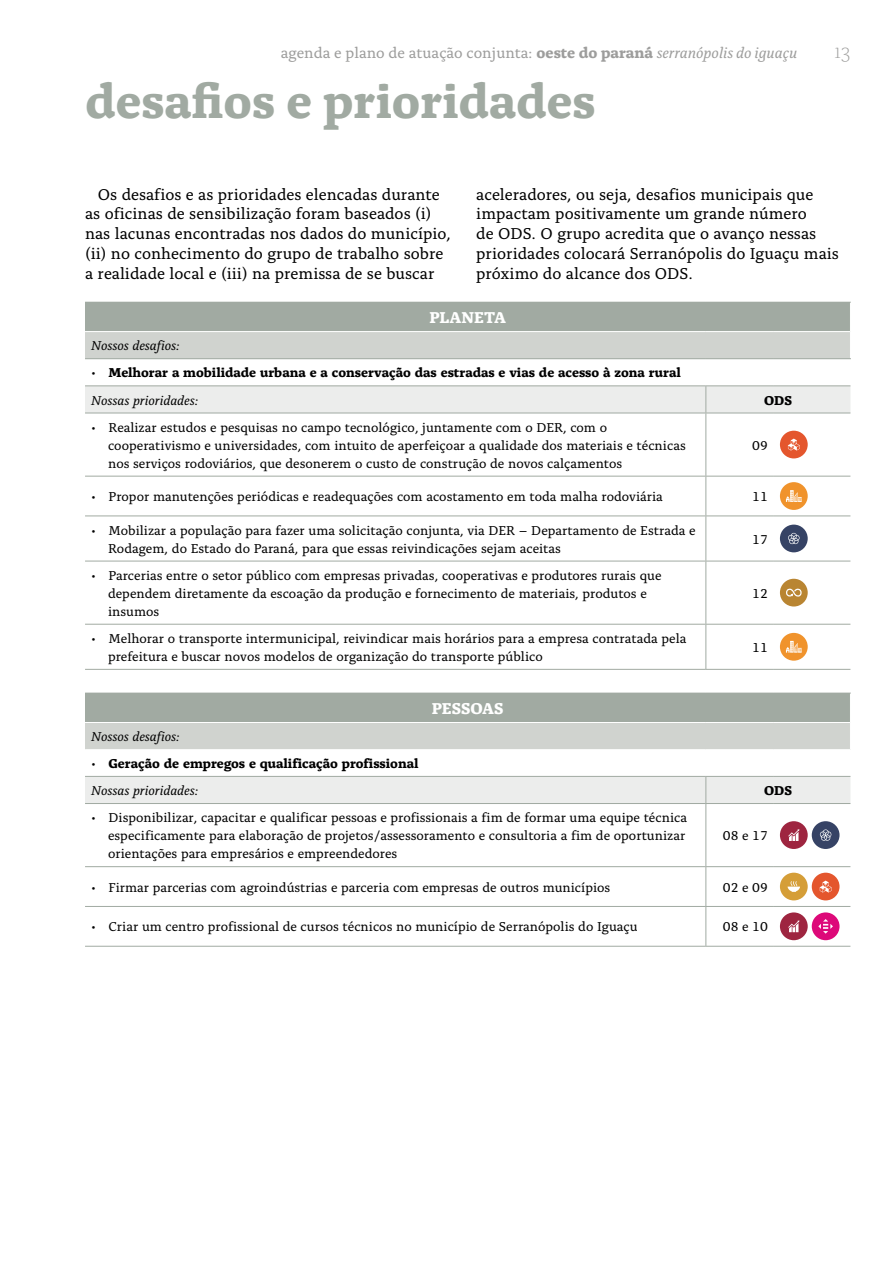
<style>
.page{position:relative;width:893px;height:1263px;background:#fff}
.page>*{position:absolute;margin:0;border:0;box-sizing:border-box;transform-origin:0 0}
.t1{font:700 49.5px "Alda OT";color:#a1aaa2}
.t2{font:300 21px "Alda OT";color:#9d9d9c}
.t3{font:16.5px/19.8px "Alda OT";color:#000}
.t4{font:700 16.5px "Alda OT";color:#fff}
.t5{font:15.6px "Alda OT";color:#9d9d9c}
.t6{font:13.5px/18px "Alda OT";color:#000}
.t7{font:700 13.5px/27.2px "Alda OT";color:#000}
.t8{font:italic 13.5px "Alda OT";color:#000}
.s1{font-weight:700}
.s2{font-style:italic}
.s3{font-weight:400}
.s4{font-weight:400;font-style:italic}
</style>
<div class="page">
<div style="left:85px;top:302px;width:765px;height:30px;background:#a1aaa2"></div>
<div style="left:85px;top:332px;width:765px;height:27px;background:#d0d3cf"></div>
<svg style="left:85px;top:386px;width:765px;height:27px;background:#e9eae9"></svg>
<hr style="left:85px;top:413px;width:621px;height:1px;background:#a1aaa2">
<hr style="left:705px;top:413px;width:1px;height:63px;background:#a1aaa2">
<hr style="left:85px;top:476px;width:621px;height:1px;background:#a1aaa2">
<hr style="left:706px;top:476px;width:68px;height:1px;background:#a1aaa2">
<hr style="left:705px;top:476px;width:1px;height:39px;background:#a1aaa2">
<hr style="left:774px;top:476px;width:76px;height:1px;background:#a1aaa2">
<hr style="left:85px;top:515px;width:621px;height:1px;background:#a1aaa2">
<hr style="left:706px;top:515px;width:68px;height:1px;background:#a1aaa2">
<hr style="left:705px;top:516px;width:1px;height:45px;background:#a1aaa2">
<hr style="left:774px;top:515px;width:76px;height:1px;background:#a1aaa2">
<hr style="left:85px;top:561px;width:621px;height:1px;background:#a1aaa2">
<hr style="left:706px;top:561px;width:68px;height:1px;background:#a1aaa2">
<hr style="left:705px;top:561px;width:1px;height:63px;background:#a1aaa2">
<hr style="left:774px;top:561px;width:76px;height:1px;background:#a1aaa2">
<hr style="left:85px;top:624px;width:621px;height:1px;background:#a1aaa2">
<hr style="left:705px;top:625px;width:1px;height:44px;background:#a1aaa2">
<hr style="left:85px;top:669px;width:621px;height:1px;background:#a1aaa2">
<hr style="left:706px;top:413px;width:68px;height:1px;background:#a1aaa2">
<hr style="left:774px;top:413px;width:76px;height:1px;background:#a1aaa2">
<hr style="left:706px;top:624px;width:68px;height:1px;background:#a1aaa2">
<hr style="left:774px;top:624px;width:76px;height:1px;background:#a1aaa2">
<hr style="left:706px;top:669px;width:68px;height:1px;background:#a1aaa2">
<hr style="left:774px;top:669px;width:76px;height:1px;background:#a1aaa2">
<hr style="left:774px;top:302px;width:77px;height:1px;background:#a1aaa2">
<hr style="left:85px;top:331px;width:621px;height:1px;background:#fff">
<hr style="left:706px;top:331px;width:68px;height:1px;background:#fff">
<hr style="left:774px;top:331px;width:77px;height:1px;background:#fff">
<hr style="left:85px;top:385px;width:621px;height:1px;background:#a1aaa2">
<hr style="left:706px;top:385px;width:68px;height:1px;background:#a1aaa2">
<hr style="left:774px;top:385px;width:76px;height:1px;background:#a1aaa2">
<hr style="left:85px;top:358px;width:621px;height:1px;background:#a1aaa2">
<hr style="left:706px;top:358px;width:68px;height:1px;background:#a1aaa2">
<hr style="left:774px;top:358px;width:77px;height:1px;background:#a1aaa2">
<svg style="left:780px;top:431px;width:28px;height:27px"></svg>
<svg style="left:780px;top:482px;width:28px;height:28px"></svg>
<svg style="left:780px;top:525px;width:28px;height:27px"></svg>
<svg style="left:780px;top:579px;width:28px;height:27px"></svg>
<svg style="left:780px;top:633px;width:28px;height:28px"></svg>
<div style="left:85px;top:693px;width:765px;height:29px;background:#a1aaa2"></div>
<div style="left:85px;top:722px;width:765px;height:28px;background:#d0d3cf"></div>
<hr style="left:85px;top:749px;width:621px;height:1px;background:#fff">
<hr style="left:706px;top:749px;width:68px;height:1px;background:#fff">
<hr style="left:774px;top:749px;width:77px;height:1px;background:#fff">
<div style="left:85px;top:776px;width:765px;height:27px;background:#ecedec"></div>
<hr style="left:85px;top:803px;width:621px;height:1px;background:#a1aaa2">
<hr style="left:705px;top:804px;width:1px;height:62px;background:#a1aaa2">
<hr style="left:85px;top:866px;width:621px;height:1px;background:#a1aaa2">
<hr style="left:706px;top:866px;width:68px;height:1px;background:#a1aaa2">
<hr style="left:705px;top:867px;width:1px;height:39px;background:#a1aaa2">
<hr style="left:774px;top:866px;width:76px;height:1px;background:#a1aaa2">
<hr style="left:85px;top:906px;width:621px;height:1px;background:#a1aaa2">
<hr style="left:706px;top:906px;width:68px;height:1px;background:#a1aaa2">
<hr style="left:705px;top:907px;width:1px;height:39px;background:#a1aaa2">
<hr style="left:774px;top:906px;width:76px;height:1px;background:#a1aaa2">
<hr style="left:85px;top:946px;width:621px;height:1px;background:#a1aaa2">
<hr style="left:706px;top:946px;width:68px;height:1px;background:#a1aaa2">
<hr style="left:774px;top:946px;width:76px;height:1px;background:#a1aaa2">
<hr style="left:706px;top:776px;width:68px;height:1px;background:#a1aaa2">
<hr style="left:774px;top:776px;width:76px;height:1px;background:#a1aaa2">
<hr style="left:706px;top:803px;width:68px;height:1px;background:#a1aaa2">
<hr style="left:774px;top:803px;width:76px;height:1px;background:#a1aaa2">
<hr style="left:85px;top:722px;width:621px;height:1px;background:#fff">
<hr style="left:706px;top:722px;width:68px;height:1px;background:#fff">
<hr style="left:774px;top:722px;width:77px;height:1px;background:#fff">
<svg style="left:780px;top:821px;width:59px;height:28px"></svg>
<svg style="left:780px;top:873px;width:59px;height:27px"></svg>
<svg style="left:780px;top:912px;width:28px;height:28px"></svg>
<div style="left:812px;top:912px;width:27px;height:28px;background:#dd0979;border-radius:50%"></div>
<svg style="left:818px;top:919px;width:15px;height:15px"></svg>
<p class="t5" style="left:281px;top:47px;width:518px">agenda e plano de atuação conjunta: <span class="s1">oeste do paraná</span> <span class="s2">serranópolis do iguaçu</span></p>
<h2 class="t2" style="left:835px;top:43px;width:17px">13</h2>
<h1 class="t1" style="left:85px;top:81px;width:512px">desafios e prioridades</h1>
<p class="t3" style="left:85px;top:186px;width:367px;text-indent:13px">Os desafios e as prioridades elencadas durante as oficinas de sensibilização foram baseados (i) nas lacunas encontradas nos dados do município, (ii) no conhecimento do grupo de trabalho sobre a realidade local e (iii) na premissa de se buscar</p>
<p class="t3" style="left:476px;top:186px;width:364px">aceleradores, ou seja, desafios municipais que impactam positivamente um grande número<br>de ODS. O grupo acredita que o avanço nessas prioridades colocará Serranópolis do Iguaçu mais próximo do alcance dos ODS.</p>
<p class="t4" style="left:429px;top:311px;width:78px">PLANETA</p>
<p class="t8" style="left:91px;top:340px;width:90px">Nossos desafios:</p>
<p class="t7" style="left:91px;top:360px;width:591px"><span class="s3">•</span> Melhorar a mobilidade urbana e a conservação das estradas e vias de acesso à zona rural<br><span class="s4">Nossas prioridades:</span></p>
<p class="t7" style="left:764px;top:388px;width:29px">ODS</p>
<p class="t6" style="left:108px;top:419px;width:579px;text-indent:-17px">• Realizar estudos e pesquisas no campo tecnológico, juntamente com o DER, com o cooperativismo e universidades, com intuito de aperfeiçoar a qualidade dos materiais e técnicas nos serviços rodoviários, que desonerem o custo de construção de novos calçamentos</p>
<p class="t6" style="left:752px;top:437px;width:17px">09</p>
<p class="t6" style="left:91px;top:489px;width:573px">• Propor manutenções periódicas e readequações com acostamento em toda malha rodoviária</p>
<p class="t6" style="left:752px;top:489px;width:17px">11</p>
<p class="t6" style="left:108px;top:522px;width:589px;text-indent:-17px">• Mobilizar a população para fazer uma solicitação conjunta, via DER – Departamento de Estrada e<br>Rodagem, do Estado do Paraná, para que essas reivindicações sejam aceitas</p>
<p class="t6" style="left:752px;top:531px;width:17px">17</p>
<p class="t6" style="left:108px;top:567px;width:555px;text-indent:-17px">• Parcerias entre o setor público com empresas privadas, cooperativas e produtores rurais que dependem diretamente da escoação da produção e fornecimento de materiais, produtos e insumos</p>
<p class="t6" style="left:752px;top:585px;width:17px">12</p>
<p class="t6" style="left:108px;top:630px;width:580px;text-indent:-17px">• Melhorar o transporte intermunicipal, reivindicar mais horários para a empresa contratada pela prefeitura e buscar novos modelos de organização do transporte público</p>
<p class="t6" style="left:752px;top:639px;width:17px">11</p>
<p class="t4" style="left:432px;top:702px;width:73px">PESSOAS</p>
<p class="t8" style="left:91px;top:731px;width:90px">Nossos desafios:</p>
<p class="t7" style="left:91px;top:751px;width:329px"><span class="s3">•</span> Geração de empregos e qualificação profissional<br><span class="s4">Nossas prioridades:</span></p>
<p class="t7" style="left:764px;top:778px;width:29px">ODS</p>
<p class="t6" style="left:108px;top:810px;width:581px;text-indent:-17px">• Disponibilizar, capacitar e qualificar pessoas e profissionais a fim de formar uma equipe técnica especificamente para elaboração de projetos/assessoramento e consultoria a fim de oportunizar orientações para empresários e empreendedores</p>
<p class="t6" style="left:723px;top:828px;width:47px">08 e 17</p>
<p class="t6" style="left:91px;top:879px;width:521px">• Firmar parcerias com agroindústrias e parceria com empresas de outros municípios</p>
<p class="t6" style="left:723px;top:879px;width:47px">02 e 09</p>
<p class="t6" style="left:91px;top:919px;width:548px">• Criar um centro profissional de cursos técnicos no município de Serranópolis do Iguaçu</p>
<p class="t6" style="left:723px;top:919px;width:47px">08 e 10</p>
</div>
